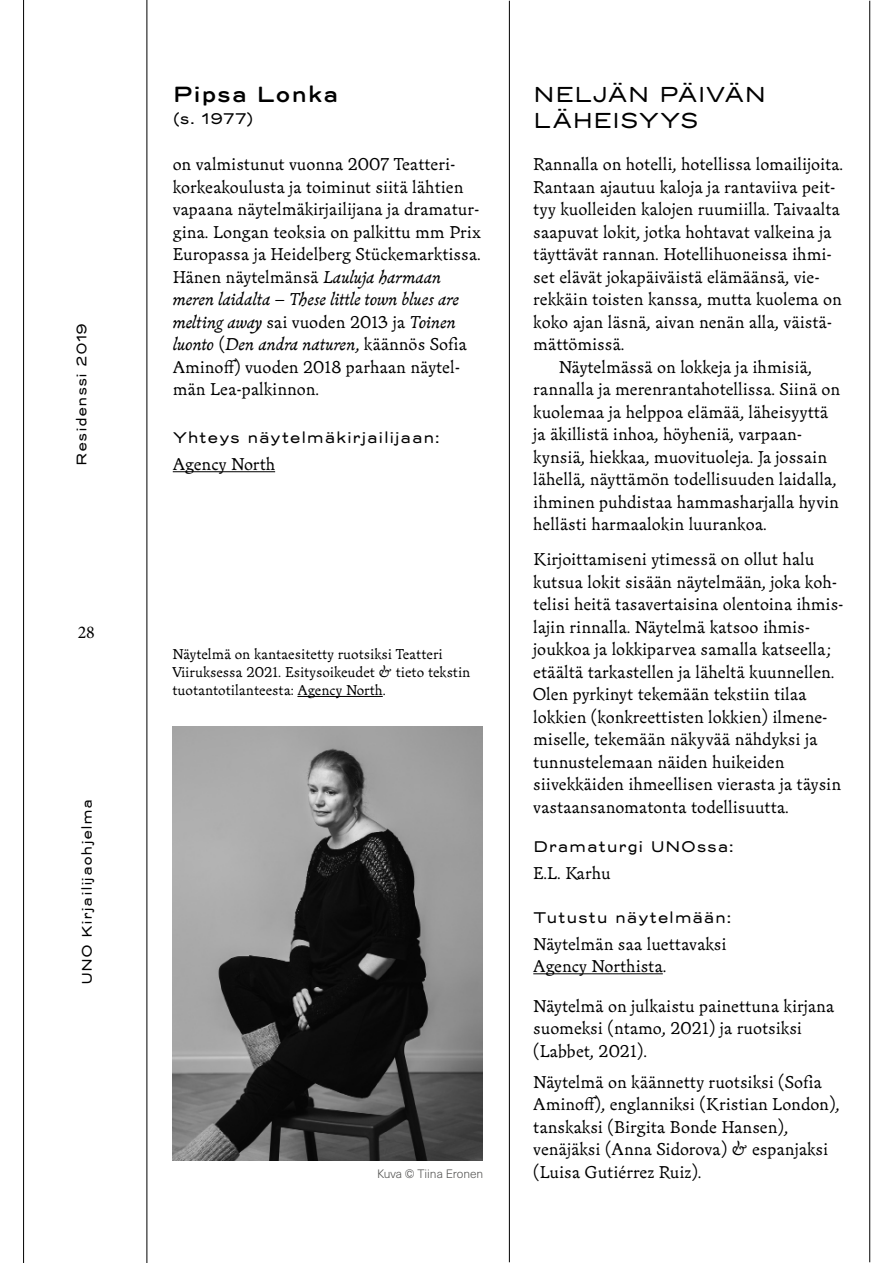
<style>
.page{position:relative;width:893px;height:1263px;background:#fff}
.page>*{position:absolute;margin:0;border:0;box-sizing:border-box;transform-origin:0 0}
.t1{font:21px/25.5px "Trio Grotesk";letter-spacing:-.01em;color:#000}
.t2{font:500 21px "Trio Grotesk";color:#000}
.t3{font:18px/22.5px "Bookish";color:#000}
.t4{font:18px "Minion Pro";color:#000}
.t5{font:15px/18px "Bookish";color:#000}
.t6{font:15px "Trio Grotesk";color:#000}
.t7{font:13.5px "Trio Grotesk";color:#000}
.t8{font:300 12px "Neue Haas Unica W1 G";color:#575756}
.s1{font-style:italic}
</style>
<div class="page">
<hr style="left:23px;top:0;width:1px;height:1263px;background:#000">
<hr style="left:147px;top:0;width:1px;height:1263px;background:#000">
<hr style="left:509px;top:1px;width:1px;height:1261px;background:#000">
<hr style="left:869px;top:1px;width:1px;height:1261px;background:#000">
<hr style="left:533px;top:973px;width:130px;height:1px;background:#000">
<hr style="left:173px;top:471px;width:102px;height:1px;background:#000">
<hr style="left:297px;top:696px;width:86px;height:1px;background:#000">
<img style="left:173px;top:727px;width:310px;height:433px">
<p class="t7" style="left:73px;top:466px;width:145px;rotate:-90deg">Residenssi 2019</p>
<p class="t4" style="left:78px;top:620px;width:19px">28</p>
<p class="t7" style="left:78px;top:985px;width:188px;rotate:-90deg">UNO Kirjailijaohjelma</p>
<p class="t2" style="left:173px;top:80px;width:168px">Pipsa Lonka</p>
<p class="t6" style="left:173px;top:109px;width:82px">(s. 1977)</p>
<p class="t3" style="left:173px;top:153px;width:310px">on valmistunut vuonna 2007 Teatteri&shy;korkeakoulusta ja toiminut siitä lähtien vapaana näytelmäkirjailijana ja dramatur&shy;gina. Longan teoksia on palkittu mm Prix Europassa ja Heidelberg Stückemarktissa.<br>Hänen näytelmänsä <span class="s1">Lauluja harmaan meren laidalta – These little town blues are melting away</span> sai vuoden 2013 ja <span class="s1">Toinen luonto</span> (<span class="s1">Den andra naturen</span>, käännös Sofia Aminoff) vuoden 2018 parhaan näytel&shy;män Lea-palkinnon.</p>
<p class="t6" style="left:173px;top:428px;width:269px">Yhteys näytelmäkirjailijaan:</p>
<p class="t3" style="left:173px;top:452px;width:104px">Agency North</p>
<p class="t5" style="left:172px;top:645px;width:299px">Näytelmä on kantaesitetty ruotsiksi Teatteri<br>Viiruksessa 2021. Esitysoikeudet &amp; tieto tekstin tuotantotilanteesta: Agency North.</p>
<p class="t8" style="left:377px;top:1165px;width:108px">Kuva © Tiina Eronen</p>
<p class="t1" style="left:533px;top:81px;width:234px">NELJÄN PÄIVÄN<br>LÄHEISYYS</p>
<p class="t3" style="left:533px;top:153px;width:311px">Rannalla on hotelli, hotellissa lomailijoita.</p>
<p class="t3" style="left:533px;top:175px;width:304px">Rantaan ajautuu kaloja ja rantaviiva peit-</p>
<p class="t3" style="left:533px;top:198px;width:308px">tyy kuolleiden kalojen ruumiilla. Taivaalta</p>
<p class="t3" style="left:533px;top:220px;width:300px">saapuvat lokit, jotka hohtavat valkeina ja</p>
<p class="t3" style="left:533px;top:243px;width:300px">täyttävät rannan. Hotellihuoneissa ihmi-</p>
<p class="t3" style="left:533px;top:265px;width:288px">set elävät jokapäiväistä elämäänsä, vie-</p>
<p class="t3" style="left:533px;top:288px;width:310px">rekkäin toisten kanssa, mutta kuolema on</p>
<p class="t3" style="left:533px;top:310px;width:300px">koko ajan läsnä, aivan nenän alla, väistä-</p>
<p class="t3" style="left:533px;top:333px;width:93px">mättömissä.</p>
<p class="t3" style="left:559px;top:355px;width:255px">Näytelmässä on lokkeja ja ihmisiä,</p>
<p class="t3" style="left:533px;top:378px;width:308px">rannalla ja merenrantahotellissa. Siinä on</p>
<p class="t3" style="left:533px;top:400px;width:297px">kuolemaa ja helppoa elämää, läheisyyttä</p>
<p class="t3" style="left:533px;top:423px;width:270px">ja äkillistä inhoa, höyheniä, varpaan-</p>
<p class="t3" style="left:533px;top:445px;width:295px">kynsiä, hiekkaa, muovituoleja. Ja jossain</p>
<p class="t3" style="left:533px;top:468px;width:305px">lähellä, näyttämön todellisuuden laidalla,</p>
<p class="t3" style="left:533px;top:490px;width:307px">ihminen puhdistaa hammasharjalla hyvin</p>
<p class="t3" style="left:533px;top:513px;width:235px">hellästi harmaalokin luurankoa.</p>
<p class="t3" style="left:533px;top:548px;width:312px">Kirjoittamiseni ytimessä on ollut halu kutsua lokit sisään näytelmään, joka koh&shy;telisi heitä tasavertaisina olentoina ihmis&shy;lajin rinnalla. Näytelmä katsoo ihmis&shy;joukkoa ja lokkiparvea samalla katseella; etäältä tarkastellen ja läheltä kuunnellen.<br>Olen pyrkinyt tekemään tekstiin tilaa lokkien (konkreettisten lokkien) ilmene&shy;miselle, tekemään näkyvää nähdyksi ja tunnustelemaan näiden huikeiden siivekkäiden ihmeellisen vierasta ja täysin vastaansanomatonta todellisuutta.</p>
<p class="t6" style="left:533px;top:837px;width:202px">Dramaturgi UNOssa:</p>
<p class="t3" style="left:533px;top:861px;width:79px">E.L. Karhu</p>
<p class="t6" style="left:533px;top:907px;width:200px">Tutustu näytelmään:</p>
<p class="t3" style="left:533px;top:932px;width:195px">Näytelmän saa luettavaksi<br>Agency Northista.</p>
<p class="t3" style="left:533px;top:994px;width:303px">Näytelmä on julkaistu painettuna kirjana suomeksi (ntamo, 2021) ja ruotsiksi (Labbet, 2021).</p>
<p class="t3" style="left:533px;top:1070px;width:308px">Näytelmä on käännetty ruotsiksi (Sofia Aminoff), englanniksi (Kristian London), tanskaksi (Birgita Bonde Hansen), venäjäksi (Anna Sidorova) &amp; espanjaksi (Luisa Gutiérrez Ruiz).</p>
</div>
